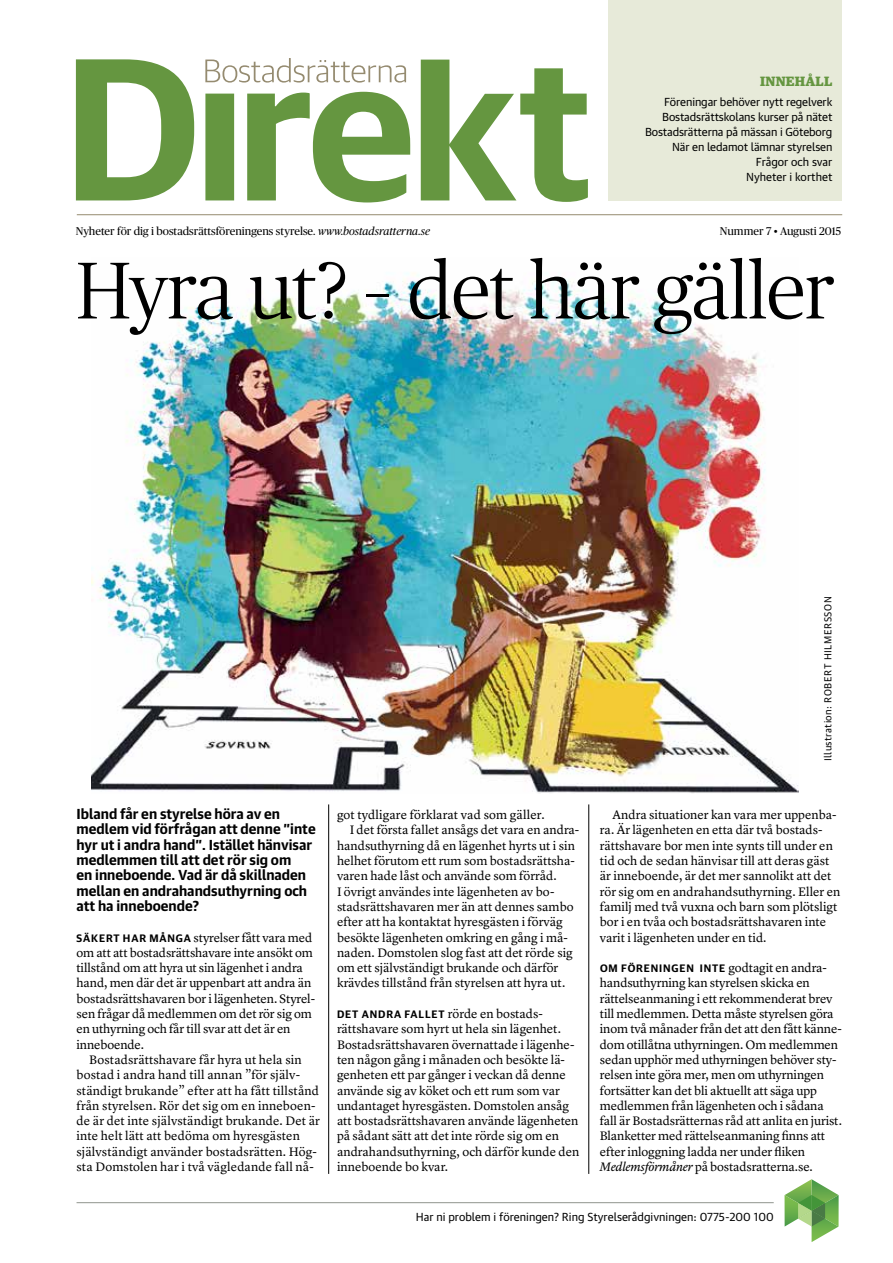
<style>
.page{position:relative;width:893px;height:1263px;background:#fff}
.page>*{position:absolute;margin:0;border:0;box-sizing:border-box;transform-origin:0 0}
.t1{font:300 80.25px "Publico Headline";letter-spacing:-.01em;color:#000}
.t2{font:700 13.95px/15.3px "Guardian Text Sans";color:#000}
.t3{font:700 13.5px "Guardian Egyp";letter-spacing:.02em;color:#659640}
.t4{font:12.75px/15.3px "Lyon Text";letter-spacing:-.005em;color:#000}
.t5{font:11.25px/15px "Guardian Text Sans";letter-spacing:-.01em;color:#000;text-align:right}
.t6{font:11.25px "Publico Headline";color:#000}
.t7{font:600 10.8px "Guardian Sans";letter-spacing:.08em;color:#000}
.t8{font:9.75px "Guardian Text Sans";letter-spacing:.04em;color:#000}
.s1{font-style:italic}
.s2{font-family:"Guardian Sans";font-weight:600;font-size:10.8px}
.s3{font-family:"Lyon Text";font-weight:400;font-size:12.75px}
</style>
<div class="page">
<img style="left:92px;top:273px;width:706px;height:520px">
<div style="left:609px;top:0;width:233px;height:200px;background:#e7ead9"></div>
<hr style="left:77px;top:214px;width:765px;height:1px;background:#958b70">
<svg style="left:784px;top:1179px;width:55px;height:63px"></svg>
<hr style="left:77px;top:1202px;width:697px;height:1px;background:#8f948d">
<svg style="left:76px;top:59px;width:512px;height:143px"></svg>
<hr style="left:328px;top:804px;width:1px;height:370px;background:#000">
<hr style="left:588px;top:804px;width:1px;height:370px;background:#000">
<p class="t3" style="left:760px;top:71px;width:74px">INNEHÅLL</p>
<p class="t6" style="left:76px;top:223px;width:356px">Nyheter för dig i bostadsrättsföreningens styrelse. <span class="s1">www.bostadsratterna.se</span></p>
<p class="t5" style="left:645px;top:93px;width:189px">Föreningar behöver nytt regelverk<br>Bostadsrättskolans kurser på nätet<br>Bostadsrätterna på mässan i Göteborg<br>När en ledamot lämnar styrelsen<br>Frågor och svar<br>Nyheter i korthet</p>
<p class="t6" style="left:720px;top:223px;width:123px">Nummer 7 • Augusti 2015</p>
<h1 class="t1" style="left:76px;top:236px;width:760px">Hyra ut? – det här gäller</h1>
<p class="t8" style="left:820px;top:761px;width:164px;rotate:-90deg">Illustration: robert hilmersson</p>
<p class="t2" style="left:77px;top:806px;width:241px">Ibland får en styrelse höra av en medlem vid förfrågan att denne ”inte hyr ut i andra hand”. Istället hänvisar medlemmen till att det rör sig om<br>en inneboende. Vad är då skillnaden mellan en andrahandsuthyrning och att ha inneboende?</p>
<p class="t4" style="left:77px;top:928px;width:240px"><span class="s2">SÄKERT HAR MÅN GA</span> styrelser fått vara med om att att bostadsrättshavare inte ansökt om tillstånd om att hyra ut sin lägenhet i andra hand, men där det är uppenbart att andra än bostadsrättshavaren bor i lägenheten. Styrel&shy;sen frågar då medlemmen om det rör sig om en uthyrning och får till svar att det är en inneboende.</p>
<p class="t4" style="left:77px;top:1051px;width:245px;text-indent:13px">Bostadsrättshavare får hyra ut hela sin bostad i andra hand till annan ”för själv&shy;ständigt brukande” efter att ha fått tillstånd från styrelsen. Rör det sig om en inneboen&shy;de är det inte självständigt brukande. Det är inte helt lätt att bedöma om hyresgästen självständigt använder bostadsrätten. Hög&shy;sta Domstolen har i två vägledande fall nå-</p>
<p class="t4" style="left:337px;top:806px;width:209px">got tydligare förklarat vad som gäller.</p>
<p class="t4" style="left:350px;top:821px;width:231px">I det första fallet ansågs det vara en andra-</p>
<p class="t4" style="left:337px;top:837px;width:239px">handsuthyrning då en lägenhet hyrts ut i sin</p>
<p class="t4" style="left:337px;top:852px;width:239px">helhet förutom ett rum som bostadsrättsha-</p>
<p class="t4" style="left:337px;top:867px;width:221px">varen hade låst och använde som förråd.</p>
<p class="t4" style="left:337px;top:883px;width:219px">I övrigt användes inte lägenheten av bo-</p>
<p class="t4" style="left:337px;top:898px;width:238px">stadsrättshavaren mer än att dennes sambo</p>
<p class="t4" style="left:337px;top:913px;width:227px">efter att ha kontaktat hyresgästen i förväg</p>
<p class="t4" style="left:337px;top:928px;width:232px">besökte lägenheten omkring en gång i må-</p>
<p class="t4" style="left:337px;top:944px;width:237px">naden. Domstolen slog fast att det rörde sig</p>
<p class="t4" style="left:337px;top:959px;width:223px">om ett självständigt brukande och därför</p>
<p class="t4" style="left:337px;top:974px;width:230px">krävdes tillstånd från styrelsen att hyra ut.</p>
<p class="t4" style="left:337px;top:1005px;width:244px"><span class="s2">D ET AN DRA FALLET</span> rörde en bostads&shy;rättshavare som hyrt ut hela sin lägenhet.<br>Bostadsrättshavaren övernattade i lägenhe&shy;ten någon gång i månaden och besökte lä&shy;genheten ett par gånger i veckan då denne använde sig av köket och ett rum som var undantaget hyresgästen. Domstolen ansåg att bostadsrättshavaren använde lägenheten på sådant sätt att det inte rörde sig om en andrahandsuthyrning, och därför kunde den inneboende bo kvar.</p>
<p class="t4" style="left:600px;top:806px;width:242px;text-indent:13px">Andra situationer kan vara mer uppenba&shy;ra. Är lägenheten en etta där två bostads&shy;rättshavare bor men inte synts till under en tid och de sedan hänvisar till att deras gäst är inneboende, är det mer sannolikt att det rör sig om en andrahandsuthyrning. Eller en familj med två vuxna och barn som plötsligt bor i en tvåa och bostadsrättshavaren inte varit i lägenheten under en tid.</p>
<p class="t7" style="left:600px;top:960px;width:228px">OM FÖREN IN GEN IN TE <span class="s3">godtagit en andra-</span></p>
<p class="t4" style="left:600px;top:974px;width:244px">handsuthyrning kan styrelsen skicka en rättelseanmaning i ett rekommenderat brev till medlemmen. Detta måste styrelsen göra inom två månader från det att den fått känne&shy;dom otillåtna uthyrningen. Om medlemmen sedan upphör med uthyrningen behöver sty&shy;relsen inte göra mer, men om uthyrningen fortsätter kan det bli aktuellt att säga upp medlemmen från lägenheten och i sådana fall är Bostadsrätternas råd att anlita en jurist.<br>Blanketter med rättelseanmaning finns att efter inloggning ladda ner under fliken <span class="s1">Medlemsförmåner</span> på bostadsratterna.se.</p>
<p class="t5" style="left:416px;top:1208px;width:359px">Har ni problem i föreningen? Ring Styrelserådgivningen: 0775-200 100</p>
</div>
